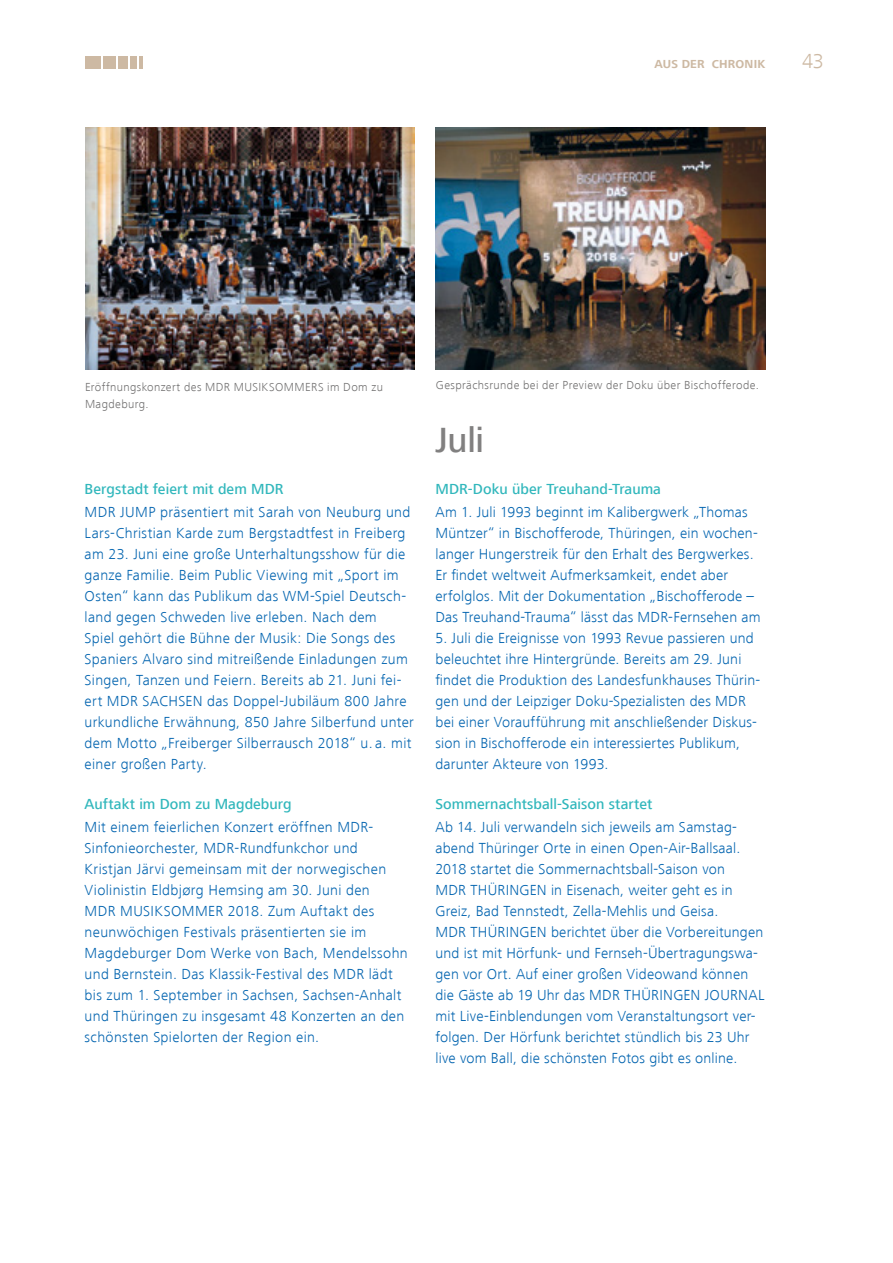
<style>
.page{position:relative;width:893px;height:1263px;background:#fff}
.page>*{position:absolute;margin:0;border:0;box-sizing:border-box;transform-origin:0 0}
.t1{font:500 36px "Frutiger Next LT";color:#818080}
.t2{font:21px "Frutiger Next LT Light";color:#cdb9a3}
.t3{font:15px/21px "Frutiger Next LT Light";letter-spacing:.02em;color:#0063af}
.t4{font:500 15px "Frutiger Next LT";letter-spacing:.005em;color:#31b7bc}
.t5{font:300 15px "Frutiger Next LT";letter-spacing:.015em;color:#0063af}
.t6{font:12px/16.5px "Frutiger Next LT Light";letter-spacing:.035em;color:#706f6f}
.t7{font:12px "Frutiger Next LT Bold";color:#cdb9a3}
.s1{font-family:"Frutiger Next LT Light";font-weight:400}
</style>
<div class="page">
<div style="left:85px;top:56px;width:15px;height:12px;background:#cdb9a3"></div>
<div style="left:103px;top:56px;width:12px;height:12px;background:#cdb9a3"></div>
<div style="left:118px;top:56px;width:9px;height:12px;background:#cdb9a3"></div>
<div style="left:130px;top:56px;width:6px;height:12px;background:#cdb9a3"></div>
<svg style="left:139px;top:56px;width:3px;height:12px"></svg>
<img style="left:85px;top:128px;width:330px;height:242px">
<img style="left:436px;top:128px;width:329px;height:242px">
<p class="t7" style="left:655px;top:57px;width:13px">AUS</p>
<p class="t7" style="left:682px;top:57px;width:9px">DER</p>
<p class="t7" style="left:712px;top:57px;width:10px">CHRONIK</p>
<h2 class="t2" style="left:802px;top:49px;width:23px">43</h2>
<p class="t6" style="left:85px;top:379px;width:299px">Eröffnungskonzert des MDR MUSIKSOMMERS im Dom zu<br>Magdeburg.</p>
<p class="t6" style="left:436px;top:377px;width:325px">Gesprächsrunde bei der Preview der Doku über Bischofferode.</p>
<p class="t4" style="left:85px;top:481px;width:201px">Bergstadt feiert mit dem MDR</p>
<p class="t3" style="left:85px;top:501px;width:331px">MDR JUMP präsentiert mit Sarah von Neuburg und Lars-Christian Karde zum Bergstadtfest in Freiberg am 23. Juni eine große Unterhaltungsshow für die ganze Familie. Beim Public Viewing mit „Sport im Osten“ kann das Publikum das WM-Spiel Deutsch&shy;land gegen Schweden live erleben. Nach dem<br>Spiel gehört die Bühne der Musik: Die Songs des Spaniers Alvaro sind mitreißende Einladungen zum Singen, Tanzen und Feiern. Bereits ab 21. Juni fei&shy;ert MDR SACHSEN das Doppel-Jubiläum 800 Jahre urkundliche Erwähnung, 850 Jahre Silberfund unter dem Motto „Freiberger Silberrausch 2018“ u. a. mit einer großen Party.</p>
<p class="t4" style="left:85px;top:796px;width:209px">Auftakt im Dom zu Magdeburg</p>
<p class="t3" style="left:85px;top:816px;width:325px">Mit einem feierlichen Konzert eröffnen MDR-Sinfonieorchester, MDR-Rundfunkchor und Kristjan Järvi gemeinsam mit der norwegischen Violinistin Eldbjørg Hemsing am 30. Juni den<br>MDR MUSIKSOMMER 2018. Zum Auftakt des neunwöchigen Festivals präsentierten sie im Magdeburger Dom Werke von Bach, Mendelssohn und Bernstein. Das Klassik-Festival des MDR lädt bis zum 1. September in Sachsen, Sachsen-Anhalt und Thüringen zu insgesamt 48 Konzerten an den schönsten Spielorten der Region ein.</p>
<h1 class="t1" style="left:435px;top:420px;width:50px">Juli</h1>
<p class="t4" style="left:435px;top:481px;width:227px">MDR-Doku über Treuhand-Trauma</p>
<p class="t3" style="left:435px;top:501px;width:324px">Am 1. Juli 1993 beginnt im Kalibergwerk „Thomas<br>Müntzer“ in Bischofferode, Thüringen, ein wochen&shy;langer Hungerstreik für den Erhalt des Bergwerkes.</p>
<p class="t5" style="left:435px;top:566px;width:294px">Er findet weltweit Aufmerksamkeit, endet aber</p>
<p class="t3" style="left:435px;top:585px;width:327px">erfolglos. Mit der Dokumentation „Bischofferode –<br>Das Treuhand-Trauma“ lässt das MDR-Fernsehen am</p>
<p class="t3" style="left:435px;top:627px;width:320px">5. Juli die Ereignisse von 1993 Revue passieren und beleuchtet ihre Hintergründe. Bereits am 29. Juni</p>
<p class="t5" style="left:435px;top:671px;width:326px">findet die Produktion des Landesfunkhauses Thürin<span class="s1">-</span></p>
<p class="t3" style="left:435px;top:690px;width:323px">gen und der Leipziger Doku-Spezialisten des MDR bei einer Voraufführung mit anschließender Diskus&shy;sion in Bischofferode ein interessiertes Publikum, darunter Akteure von 1993.</p>
<p class="t4" style="left:435px;top:796px;width:219px">Sommernachtsball-Saison startet</p>
<p class="t3" style="left:435px;top:816px;width:331px">Ab 14. Juli verwandeln sich jeweils am Samstag&shy;abend Thüringer Orte in einen Open-Air-Ballsaal.<br>2018 startet die Sommernachtsball-Saison von<br>MDR THÜRINGEN in Eisenach, weiter geht es in Greiz, Bad Tennstedt, Zella-Mehlis und Geisa.<br>MDR THÜRINGEN berichtet über die Vorbereitungen und ist mit Hörfunk- und Fernseh-Übertragungswa&shy;gen vor Ort. Auf einer großen Videowand können die Gäste ab 19 Uhr das MDR THÜRINGEN JOURNAL mit Live-Einblendungen vom Veranstaltungsort ver&shy;folgen. Der Hörfunk berichtet stündlich bis 23 Uhr live vom Ball, die schönsten Fotos gibt es online.</p>
</div>
